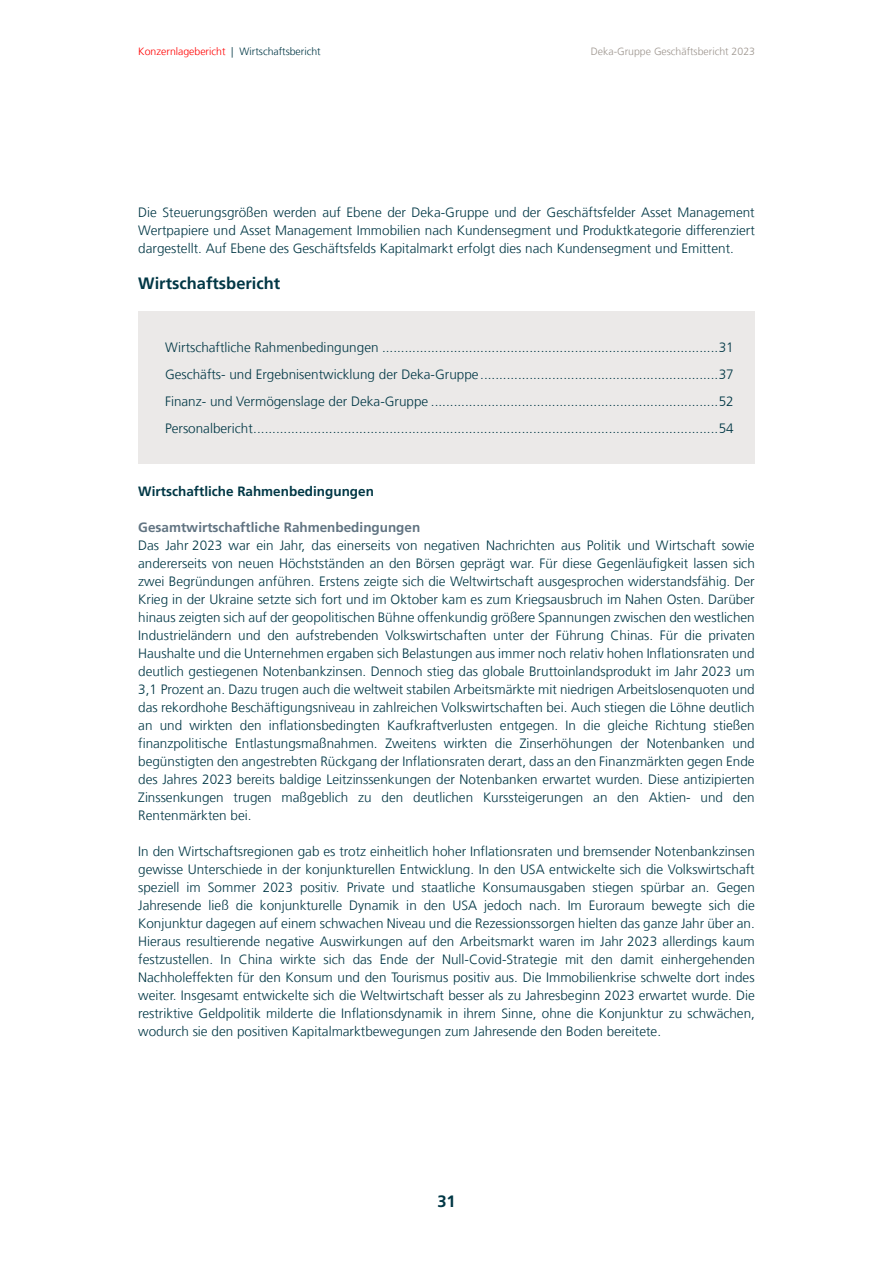
<style>
.page{position:relative;width:893px;height:1263px;background:#fff}
.page>*{position:absolute;margin:0;border:0;box-sizing:border-box;transform-origin:0 0}
.t1{font:300 16.5px "Deka Frutiger 45";color:#003745}
.t2{font:300 13.5px/18px "Deka Frutiger 45";color:#003745;text-align:justify}
.t3{font:300 13.5px "Deka Frutiger 45";color:#617482}
.t4{font:300 13.5px "Deka Frutiger 45";color:#003745}
.t5{font:300 10.5px "Deka Frutiger 45";color:#003745}
.t6{font:300 10.5px "Deka Frutiger 45";color:#9d958e}
.s1{color:#f00}
</style>
<div class="page">
<div style="left:138px;top:419px;width:617px;height:27px;background:#ebe9e8"></div>
<div style="left:138px;top:392px;width:617px;height:27px;background:#ebe9e8"></div>
<div style="left:138px;top:365px;width:617px;height:27px;background:#ebe9e8"></div>
<div style="left:138px;top:338px;width:617px;height:27px;background:#ebe9e8"></div>
<div style="left:138px;top:311px;width:617px;height:27px;background:#ebe9e8"></div>
<div style="left:138px;top:446px;width:617px;height:18px;background:#ebe9e8"></div>
<p class="t5" style="left:138px;top:46px;width:184px"><span class="s1">Konzernlagebericht</span> | Wirtschaftsbericht</p>
<p class="t6" style="left:591px;top:46px;width:166px">Deka-Gruppe Geschäftsbericht 2023</p>
<p class="t2" style="left:138px;top:204px;width:618px">Die Steuerungsgrößen werden auf Ebene der Deka-Gruppe und der Geschäftsfelder Asset Management Wertpapiere und Asset Management Immobilien nach Kundensegment und Produktkategorie differenziert dargestellt. Auf Ebene des Geschäftsfelds Kapitalmarkt erfolgt dies nach Kundensegment und Emittent.</p>
<h2 class="t1" style="left:138px;top:275px;width:144px">Wirtschaftsbericht</h2>
<p class="t2" style="left:165px;top:339px;width:570px">Wirtschaftliche Rahmenbedingungen ......................................................................................... 31</p>
<p class="t2" style="left:165px;top:366px;width:570px">Geschäfts- und Ergebnisentwicklung der Deka-Gruppe ............................................................... 37</p>
<p class="t2" style="left:165px;top:393px;width:570px">Finanz- und Vermögenslage der Deka-Gruppe ............................................................................ 52</p>
<p class="t2" style="left:165px;top:420px;width:570px">Personalbericht ........................................................................................................................... 54</p>
<h3 class="t4" style="left:138px;top:484px;width:237px">Wirtschaftliche Rahmenbedingungen</h3>
<h4 class="t3" style="left:138px;top:520px;width:283px">Gesamtwirtschaftliche Rahmenbedingungen</h4>
<p class="t2" style="left:138px;top:537px;width:618px">Das Jahr 2023 war ein Jahr, das einerseits von negativen Nachrichten aus Politik und Wirtschaft sowie andererseits von neuen Höchstständen an den Börsen geprägt war. Für diese Gegenläufigkeit lassen sich zwei Begründungen anführen. Erstens zeigte sich die Weltwirtschaft ausgesprochen widerstandsfähig. Der Krieg in der Ukraine setzte sich fort und im Oktober kam es zum Kriegsausbruch im Nahen Osten. Darüber hinaus zeigten sich auf der geopolitischen Bühne offenkundig größere Spannungen zwischen den westlichen Industrieländern und den aufstrebenden Volkswirtschaften unter der Führung Chinas. Für die privaten Haushalte und die Unternehmen ergaben sich Belastungen aus immer noch relativ hohen Inflationsraten und deutlich gestiegenen Notenbankzinsen. Dennoch stieg das globale Bruttoinlandsprodukt im Jahr 2023 um 3,1 Prozent an. Dazu trugen auch die weltweit stabilen Arbeitsmärkte mit niedrigen Arbeitslosenquoten und das rekordhohe Beschäftigungsniveau in zahlreichen Volkswirtschaften bei. Auch stiegen die Löhne deutlich an und wirkten den inflationsbedingten Kaufkraftverlusten entgegen. In die gleiche Richtung stießen finanzpolitische Entlastungsmaßnahmen. Zweitens wirkten die Zinserhöhungen der Notenbanken und begünstigten den angestrebten Rückgang der Inflationsraten derart, dass an den Finanzmärkten gegen Ende des Jahres 2023 bereits baldige Leitzinssenkungen der Notenbanken erwartet wurden. Diese antizipierten Zinssenkungen trugen maßgeblich zu den deutlichen Kurssteigerungen an den Aktien- und den Rentenmärkten bei.</p>
<p class="t2" style="left:138px;top:843px;width:618px">In den Wirtschaftsregionen gab es trotz einheitlich hoher Inflationsraten und bremsender Notenbankzinsen gewisse Unterschiede in der konjunkturellen Entwicklung. In den USA entwickelte sich die Volkswirtschaft speziell im Sommer 2023 positiv. Private und staatliche Konsumausgaben stiegen spürbar an. Gegen Jahresende ließ die konjunkturelle Dynamik in den USA jedoch nach. Im Euroraum bewegte sich die Konjunktur dagegen auf einem schwachen Niveau und die Rezessionssorgen hielten das ganze Jahr über an.<br>Hieraus resultierende negative Auswirkungen auf den Arbeitsmarkt waren im Jahr 2023 allerdings kaum festzustellen. In China wirkte sich das Ende der Null-Covid-Strategie mit den damit einhergehenden Nachholeffekten für den Konsum und den Tourismus positiv aus. Die Immobilienkrise schwelte dort indes weiter. Insgesamt entwickelte sich die Weltwirtschaft besser als zu Jahresbeginn 2023 erwartet wurde. Die restriktive Geldpolitik milderte die Inflationsdynamik in ihrem Sinne, ohne die Konjunktur zu schwächen, wodurch sie den positiven Kapitalmarktbewegungen zum Jahresende den Boden bereitete.</p>
<p class="t1" style="left:437px;top:1193px;width:20px">31</p>
</div>
